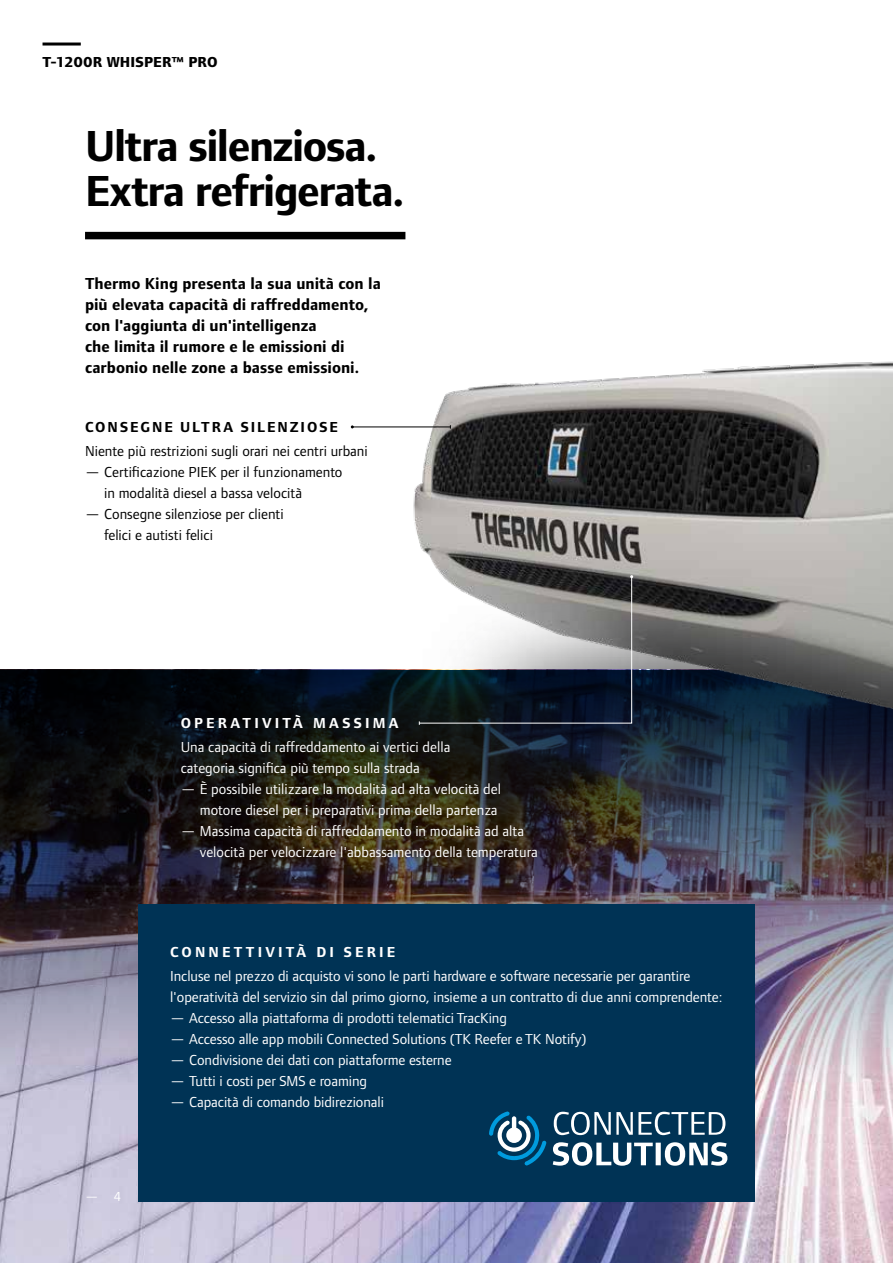
<style>
.page{position:relative;width:893px;height:1263px;background:#fff}
.page>*{position:absolute;margin:0;border:0;box-sizing:border-box;transform-origin:0 0}
.t1{font:700 45px/45px "Foundry Form Sans";letter-spacing:-.03em;color:#000}
.t2{font:700 16.5px/21px "Foundry Form Sans";letter-spacing:.005em;color:#000}
.t3{font:15px/21px "Foundry Form Sans";letter-spacing:-.005em;color:#fff}
.t4{font:15px/21px "Foundry Form Sans";color:#000}
.t5{font:700 15px "Foundry Form Sans";letter-spacing:.21em;color:#fff}
.t6{font:700 15px "Foundry Form Sans";letter-spacing:.13em;color:#000}
.t7{font:800 15px "Foundry Form Sans";letter-spacing:.005em;color:#000}
.t8{font:13.5px "Foundry Form Sans";color:#fff}
</style>
<div class="page">
<img style="left:0;top:1084px;width:893px;height:179px">
<img style="left:0;top:670px;width:893px;height:414px">
<img style="left:312px;top:231px;width:581px;height:747px">
<hr style="left:43px;top:43px;width:38px;height:3px;background:#000">
<div style="left:85px;top:232px;width:320px;height:7px;background:#000"></div>
<svg style="left:419px;top:575px;width:214px;height:150px"></svg>
<hr style="left:352px;top:427px;width:98px;height:1px;background:#000">
<div style="left:138px;top:904px;width:617px;height:297px;background:#035"></div>
<svg style="left:553px;top:1142px;width:174px;height:24px"></svg>
<svg style="left:554px;top:1112px;width:171px;height:23px"></svg>
<svg style="left:489px;top:1111px;width:57px;height:54px"></svg>
<p class="t7" style="left:43px;top:53px;width:177px">T-1200R WHISPER™ PRO</p>
<h1 class="t1" style="left:85px;top:124px;width:321px">Ultra silenziosa.<br>Extra refrigerata.</h1>
<p class="t2" style="left:85px;top:273px;width:297px">Thermo King presenta la sua unità con la più elevata capacità di raffreddamento, con l'aggiunta di un'intelligenza<br>che limita il rumore e le emissioni di carbonio nelle zone a basse emissioni.</p>
<p class="t6" style="left:85px;top:418px;width:254px">CONSEGNE ULTRA SILENZIOSE</p>
<p class="t4" style="left:85px;top:440px;width:284px">Niente più restrizioni sugli orari nei centri urbani</p>
<p class="t4" style="left:104px;top:461px;width:240px;text-indent:-19px">— Certificazione PIEK per il funzionamento in modalità diesel a bassa velocità</p>
<p class="t4" style="left:104px;top:503px;width:181px;text-indent:-19px">— Consegne silenziose per clienti felici e autisti felici</p>
<p class="t5" style="left:181px;top:714px;width:219px">OPERATIVITÀ MASSIMA</p>
<p class="t3" style="left:181px;top:736px;width:271px">Una capacità di raffreddamento ai vertici della categoria significa più tempo sulla strada</p>
<p class="t3" style="left:181px;top:778px;width:322px;text-align:right">— È possibile utilizzare la modalità ad alta velocità del motore diesel per i preparativi prima della partenza</p>
<p class="t3" style="left:200px;top:820px;width:339px;text-indent:-19px">— Massima capacità di raffreddamento in modalità ad alta velocità per velocizzare l'abbassamento della temperatura</p>
<p class="t8" style="left:85px;top:1188px;width:37px">— 4</p>
<p class="t5" style="left:170px;top:943px;width:227px">CONNETTIVITÀ DI SERIE</p>
<p class="t3" style="left:170px;top:966px;width:554px">Incluse nel prezzo di acquisto vi sono le parti hardware e software necessarie per garantire l'operatività del servizio sin dal primo giorno, insieme a un contratto di due anni comprendente:</p>
<p class="t3" style="left:170px;top:1008px;width:338px">— Accesso alla piattaforma di prodotti telematici TracKing</p>
<p class="t3" style="left:170px;top:1029px;width:418px">— Accesso alle app mobili Connected Solutions (TK Reefer e TK Notify)</p>
<p class="t3" style="left:170px;top:1050px;width:283px">— Condivisione dei dati con piattaforme esterne</p>
<p class="t3" style="left:170px;top:1071px;width:198px">— Tutti i costi per SMS e roaming</p>
<p class="t3" style="left:170px;top:1092px;width:215px">— Capacità di comando bidirezionali</p>
</div>
